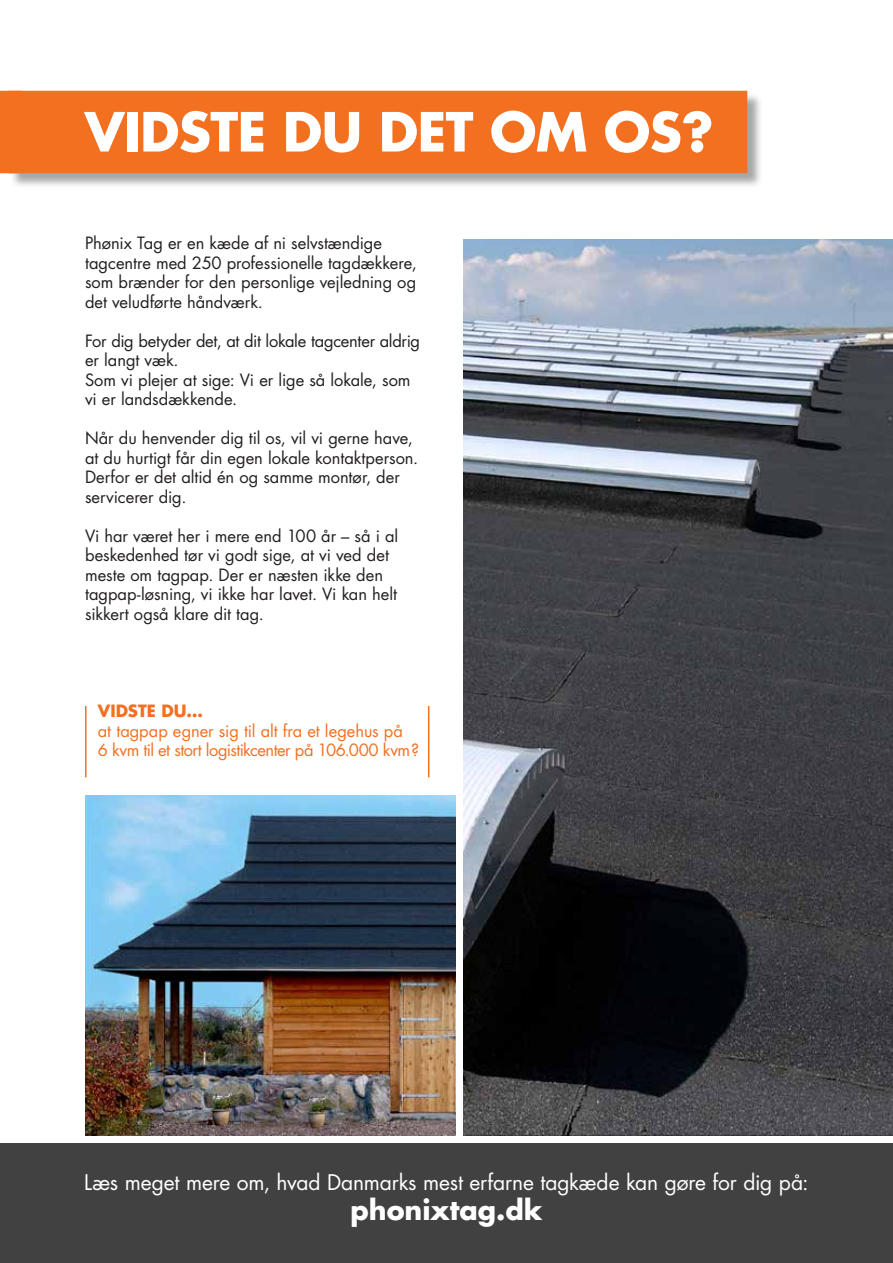
<style>
.page{position:relative;width:893px;height:1263px;background:#fff}
.page>*{position:absolute;margin:0;border:0;box-sizing:border-box;transform-origin:0 0}
.t1{font:700 52.5px "Futura LT";letter-spacing:-.015em;color:#fff}
.t2{font:700 27px "Futura LT";color:#fff}
.t3{font:21px "Futura LT";letter-spacing:-.005em;color:#fff}
.t4{font:16.5px/19.5px "Futura LT";letter-spacing:-.005em;color:#231f20}
.t5{font:16.5px/19.5px "Futura LT";letter-spacing:-.015em;color:#f37021}
.t6{font:700 16.5px "Futura LT";letter-spacing:-.005em;color:#f37021}
</style>
<div class="page">
<div style="left:0;top:1144px;width:893px;height:119px;background:#414142"></div>
<div style="left:10px;top:92px;width:753px;height:97px;background:#231f20;opacity:.4"></div>
<div style="left:9px;top:91px;width:738px;height:82px;background:#f37021"></div>
<hr style="left:85px;top:706px;width:2px;height:71px;background:#f37021">
<hr style="left:428px;top:706px;width:1px;height:71px;background:#f37021">
<img style="left:85px;top:795px;width:370px;height:340px">
<img style="left:463px;top:239px;width:430px;height:896px">
<div style="left:0;top:91px;width:22px;height:82px;background:#f37021"></div>
<h1 class="t1" style="left:85px;top:97px;width:631px">VIDSTE DU DET OM OS?</h1>
<p class="t4" style="left:85px;top:233px;width:333px">Phønix Tag er en kæde af ni selvstændige tagcentre med 250 professionelle tagdækkere, som brænder for den personlige vejledning og det veludførte håndværk.</p>
<p class="t4" style="left:85px;top:331px;width:337px">For dig betyder det, at dit lokale tagcenter aldrig er langt væk.<br>Som vi plejer at sige: Vi er lige så lokale, som vi er landsdækkende.</p>
<p class="t4" style="left:85px;top:428px;width:335px">Når du henvender dig til os, vil vi gerne have, at du hurtigt får din egen lokale kontaktperson.<br>Derfor er det altid én og samme montør, der servicerer dig.</p>
<p class="t4" style="left:85px;top:526px;width:315px">Vi har været her i mere end 100 år – så i al beskedenhed tør vi godt sige, at vi ved det meste om tagpap. Der er næsten ikke den tagpap-løsning, vi ikke har lavet. Vi kan helt sikkert også klare dit tag.</p>
<p class="t6" style="left:98px;top:700px;width:107px">VIDSTE DU…</p>
<p class="t5" style="left:98px;top:721px;width:323px">at tagpap egner sig til alt fra et legehus på<br>6 kvm til et stort logistikcenter på 106.000 kvm?</p>
<p class="t3" style="left:84px;top:1169px;width:726px">Læs meget mere om, hvad Danmarks mest erfarne tagkæde kan gøre for dig på:</p>
<h2 class="t2" style="left:350px;top:1192px;width:194px">phonixtag.dk</h2>
</div>
